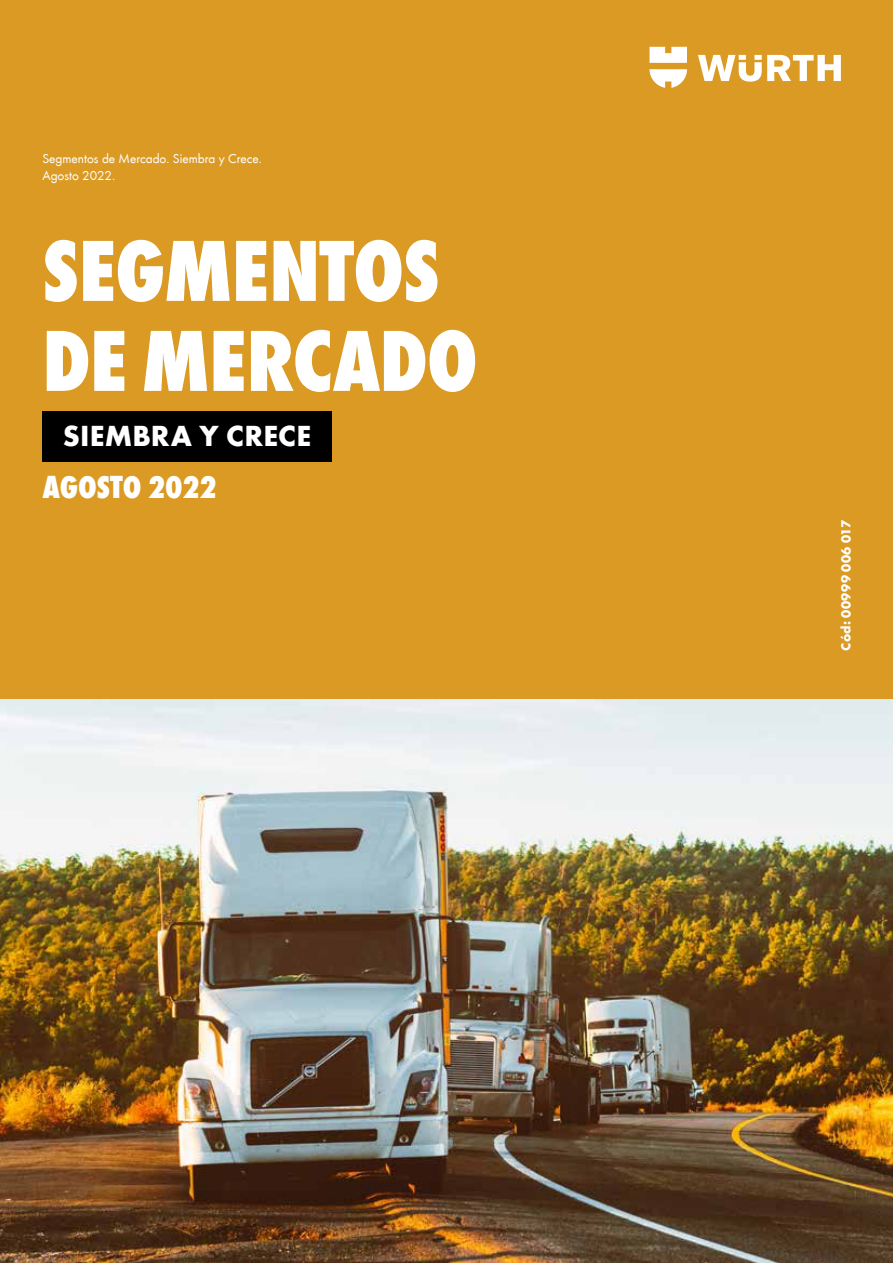
<style>
.page{position:relative;width:893px;height:1263px;background:#fff}
.page>*{position:absolute;margin:0;border:0;box-sizing:border-box;transform-origin:0 0}
.t1{font:800 condensed 90px/90px "Wuerth";letter-spacing:-.01em;color:#fff}
.t2{font:800 condensed 33px "Wuerth";letter-spacing:-.005em;color:#fff}
.t3{font:700 30px "Wuerth";letter-spacing:.005em;color:#fff}
.t4{font:13.5px/16.2px "Wuerth";color:#fff}
.t5{font:700 13.5px "Wuerth";letter-spacing:.035em;color:#fff}
</style>
<div class="page">
<div style="left:0;top:210px;width:893px;height:574px;background:#da9a23"></div>
<div style="left:0;top:0;width:893px;height:230px;background:#da9a23"></div>
<svg style="left:649px;top:46px;width:192px;height:42px"></svg>
<img style="left:0;top:699px;width:893px;height:564px">
<div style="left:43px;top:411px;width:289px;height:51px;background:#000"></div>
<p class="t4" style="left:43px;top:150px;width:221px">Segmentos de Mercado. Siembra y Crece.<br>Agosto 2022.</p>
<h1 class="t1" style="left:43px;top:220px;width:437px">SEGMENTOS<br>DE MERCADO</h1>
<h3 class="t3" style="left:63px;top:414px;width:250px">SIEMBRA Y CRECE</h3>
<h2 class="t2" style="left:43px;top:463px;width:176px">AGOSTO 2022</h2>
<p class="t5" style="left:836px;top:651px;width:132px;rotate:-90deg">Cód: 00999 006 017</p>
</div>
